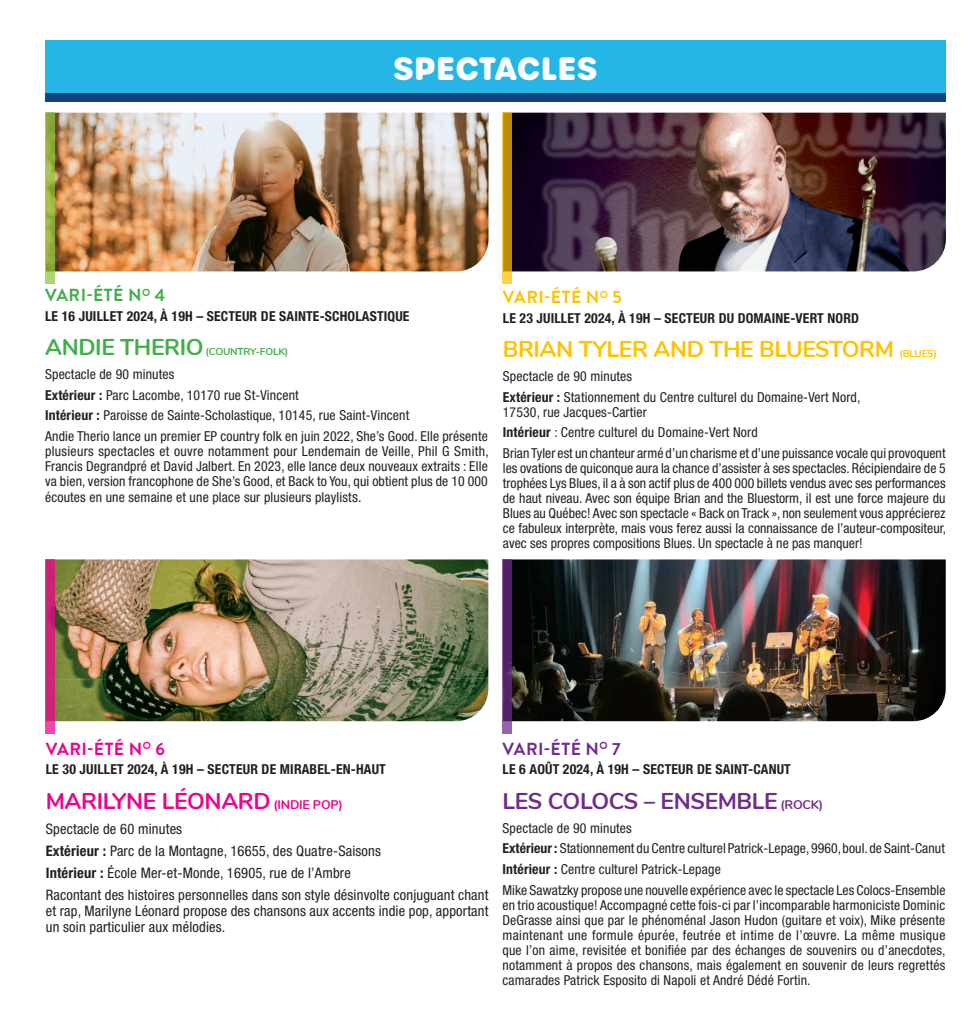
<style>
.page{position:relative;width:968px;height:1035px;background:#fff}
.page>*{position:absolute;margin:0;border:0;box-sizing:border-box;transform-origin:0 0}
.t1{font:700 31.25px "Urbane Rounded";letter-spacing:.01em;color:#fff}
.t2{font:700 22.88px "Nunito";letter-spacing:-.015em;color:#ffc200}
.t3{font:700 22.88px "Nunito";letter-spacing:-.015em;color:#ed028c}
.t4{font:700 22.88px "Nunito";letter-spacing:-.015em;color:#6e2c8e}
.t5{font:700 22.88px "Nunito";letter-spacing:-.015em;color:#40ae49}
.t6{font:700 17.5px "Brandon Grotesque";letter-spacing:.03em;color:#40ae49}
.t7{font:700 17.5px "Brandon Grotesque";letter-spacing:.03em;color:#ffc200}
.t8{font:700 17.5px "Brandon Grotesque";letter-spacing:.03em;color:#ed028c}
.t9{font:700 17.5px "Brandon Grotesque";letter-spacing:.03em;color:#6e2c8e}
.t10{font:condensed 14.5px/21.9px "Helvetica Neue LT Std";letter-spacing:.01em;color:#231f20}
.t11{font:condensed 13.75px/15px "Helvetica Neue LT Std";letter-spacing:.01em;color:#231f20}
.t12{font:700 condensed 13.75px "Helvetica Neue LT Std";letter-spacing:.01em;color:#231f20}
.t13{font:700 10px "Nunito";letter-spacing:-.015em;color:#40ae49}
.t14{font:700 10px "Nunito";letter-spacing:-.02em;color:#ffc200}
.s1{font-weight:700}
.s2{font-size:14.5px}
.s3{font-size:12.5px}
</style>
<div class="page">
<div style="left:45px;top:41px;width:900px;height:55px;background:#26b6e5"></div>
<div style="left:45px;top:93px;width:900px;height:9px;background:#154379"></div>
<img style="left:55px;top:113px;width:433px;height:158px">
<img style="left:55px;top:559px;width:433px;height:162px">
<img style="left:512px;top:113px;width:433px;height:158px">
<img style="left:512px;top:559px;width:433px;height:162px">
<svg style="left:45px;top:113px;width:10px;height:171px"></svg>
<svg style="left:45px;top:559px;width:10px;height:175px;fill:#cc2575"></svg>
<svg style="left:502px;top:113px;width:10px;height:171px;fill:#bd8d07"></svg>
<svg style="left:502px;top:559px;width:10px;height:175px;fill:#512168"></svg>
<h1 class="t1" style="left:393px;top:47px;width:206px">SPECTACLES</h1>
<p class="t6" style="left:45px;top:283px;width:121px">VARI-ÉTÉ N<sup>O</sup> 4</p>
<p class="t12" style="left:45px;top:308px;width:366px">LE 16 JUILLET 2024, À 19H – SECTEUR DE SAINTE-SCHOLASTIQUE</p>
<h2 class="t5" style="left:45px;top:331px;width:160px">ANDIE THERIO</h2>
<p class="t13" style="left:206px;top:345px;width:84px">(COUNTRY-FOLK)</p>
<p class="t11" style="left:45px;top:364px;width:444px;line-height:20.6px">Spectacle de 90 minutes<br><span class="s1">Extérieur :</span> Parc Lacombe, 10170 rue St-Vincent<br><span class="s1">Intérieur :</span> Paroisse de Sainte-Scholastique, 10145, rue Saint-Vincent<br>Andie Therio lance un premier EP country folk en juin 2022, She’s Good. Elle présente</p>
<p class="t11" style="left:45px;top:444px;width:445px;text-align:justify">plusieurs spectacles et ouvre notamment pour Lendemain de Veille, Phil G Smith, Francis Degrandpré et David Jalbert. En 2023, elle lance deux nouveaux extraits : Elle va bien, version francophone de She’s Good, et Back to You, qui obtient plus de 10 000</p>
<p class="t11" style="left:45px;top:490px;width:318px">écoutes en une semaine et une place sur plusieurs playlist<span class="s2">s.</span></p>
<p class="t7" style="left:503px;top:285px;width:120px">VARI-ÉTÉ N<sup>O</sup> 5</p>
<p class="t12" style="left:503px;top:310px;width:358px">LE 23 JUILLET 2024, À 19H – SECTEUR DU DOMAINE-VERT NORD</p>
<h2 class="t2" style="left:503px;top:333px;width:392px">BRIAN TYLER AND THE BLUESTORM</h2>
<p class="t14" style="left:899px;top:347px;width:39px">(BLUES)</p>
<p class="t11" style="left:503px;top:366px;width:359px;line-height:20.6px">Spectacle de 90 minutes<br><span class="s1">Extérieur :</span> Stationnement du Centre culturel du Domaine-Vert Nord,</p>
<p class="t11" style="left:503px;top:402px;width:444px;line-height:20.6px">17530, rue Jacques-Cartier<br><span class="s1">Intérieur</span> : Centre culturel du Domaine-Vert Nord<br>Brian Tyler est un chanteur armé d’un charisme et d’une puissance vocale qui provoquent</p>
<p class="t11" style="left:503px;top:461px;width:445px;text-align:justify">les ovations de quiconque aura la chance d’assister à ses spectacles. Récipiendaire de 5 trophées Lys Blues, il a à son actif plus de 400 000 billets vendus avec ses performances de haut niveau. Avec son équipe Brian and the Bluestorm, il est une force majeure du Blues au Québec! Avec son spectacle « Back on Track », non seulement vous apprécierez ce fabuleux interprète, mais vous ferez aussi la connaissance de l’auteur-compositeur, avec ses propres compositions Blues. Un spectacle à ne pas manquer!</p>
<p class="t8" style="left:46px;top:737px;width:120px">VARI-ÉTÉ N<sup>O</sup> 6</p>
<p class="t12" style="left:46px;top:761px;width:341px">LE 30 JUILLET 2024, À 19H – SECTEUR DE MIRABEL-EN-HAUT</p>
<h2 class="t3" style="left:46px;top:784px;width:298px">MARILYNE LÉONARD <span class="s3">(INDIE POP)</span></h2>
<p class="t10" style="left:46px;top:818px;width:444px">Spectacle de 60 minutes<br><span class="s1">Extérieur :</span> Parc de la Montagne, 16655, des Quatre-Saisons<br><span class="s1">Intérieur :</span> École Mer-et-Monde, 16905, rue de l’Ambre<br>Racontant des histoires personnelles dans son style désinvolte conjuguant chant</p>
<p class="t10" style="left:46px;top:902px;width:444px;line-height:16.2px">et rap, Marilyne Léonard propose des chansons aux accents indie pop, apportant un soin particulier aux mélodies.</p>
<p class="t9" style="left:502px;top:737px;width:119px">VARI-ÉTÉ N<sup>O</sup> 7</p>
<p class="t12" style="left:502px;top:761px;width:290px">LE 6 AOÛT 2024, À 19H – SECTEUR DE SAINT-CANUT</p>
<h2 class="t4" style="left:502px;top:784px;width:322px">LES COLOCS – ENSEMBLE <span class="s3">(ROCK)</span></h2>
<p class="t11" style="left:502px;top:817px;width:444px;line-height:20.6px">Spectacle de 90 minutes<br><span class="s1">Extérieur :</span> Stationnement du Centre culturel Patrick-Lepage, 9960, boul. de Saint-Canut <span class="s1">Intérieur :</span> Centre culturel Patrick-Lepage<br>Mike Sawatzky propose une nouvelle expérience avec le spectacle Les Colocs-Ensemble</p>
<p class="t11" style="left:502px;top:897px;width:444px;text-align:justify">en trio acoustique! Accompagné cette fois-ci par l’incomparable harmoniciste Dominic DeGrasse ainsi que par le phénoménal Jason Hudon (guitare et voix), Mike présente maintenant une formule épurée, feutrée et intime de l’œuvre. La même musique que l’on aime, revisitée et bonifiée par des échanges de souvenirs ou d’anecdotes, notamment à propos des chansons, mais également en souvenir de leurs regrettés camarades Patrick Esposito di Napoli et André Dédé Fortin.</p>
</div>
